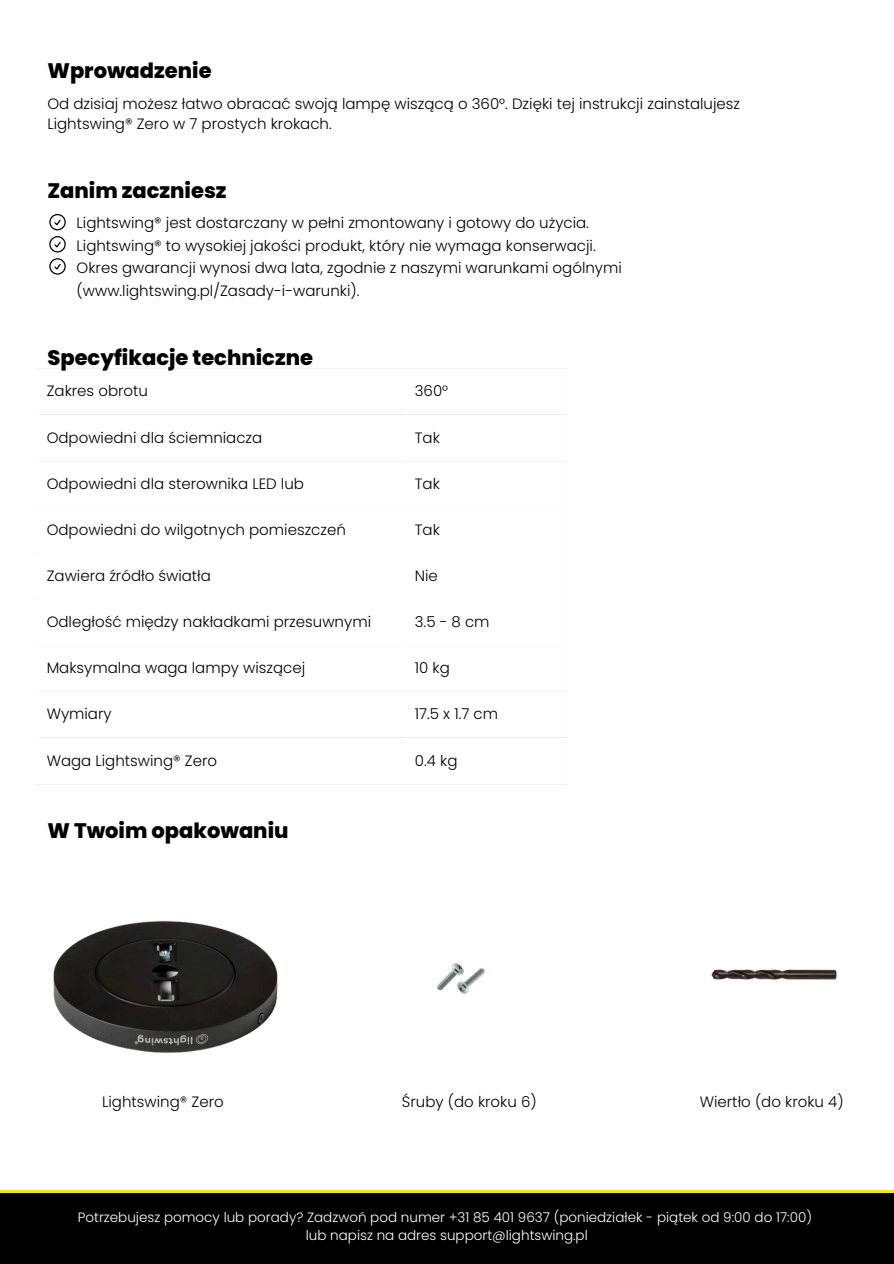
<style>
.page{position:relative;width:894px;height:1264px;background:#fff}
.page>*{position:absolute;margin:0;border:0;box-sizing:border-box;transform-origin:0 0}
.t1{font:800 21px "Poppins";color:#000}
.t2{font:300 15px/22.5px "Poppins";color:#000}
.t3{font:300 13.5px/18px "Poppins";color:#fff;text-align:center}
</style>
<div class="page">
<div style="left:0;top:1190px;width:893px;height:73px;background:#000"></div>
<svg style="left:49px;top:214px;width:17px;height:61px"></svg>
<img style="left:711px;top:969px;width:125px;height:10px">
<img style="left:437px;top:971px;width:14px;height:20px">
<img style="left:451px;top:963px;width:35px;height:31px">
<img style="left:53px;top:920px;width:225px;height:133px">
<h1 class="t1" style="left:47px;top:59px;width:166px">Wprowadzenie</h1>
<p class="t2" style="left:47px;top:93px;width:694px;line-height:20.2px">Od dzisiaj możesz łatwo obracać swoją lampę wiszącą o 360°. Dzięki tej instrukcji zainstalujesz<br>Lightswing® Zero w 7 prostych krokach.</p>
<h1 class="t1" style="left:47px;top:178px;width:181px">Zanim zaczniesz</h1>
<p class="t2" style="left:77px;top:212px;width:546px">Lightswing® jest dostarczany w pełni zmontowany i gotowy do użycia.<br>Lightswing® to wysokiej jakości produkt, który nie wymaga konserwacji.<br>Okres gwarancji wynosi dwa lata, zgodnie z naszymi warunkami ogólnymi (www.lightswing.pl/Zasady-i-warunki).</p>
<h1 class="t1" style="left:47px;top:345px;width:267px">Specyfikacje techniczne</h1>
<p class="t2" style="left:47px;top:380px;width:103px">Zakres obrotu</p>
<p class="t2" style="left:415px;top:380px;width:35px">360°</p>
<p class="t2" style="left:47px;top:426px;width:217px">Odpowiedni dla ściemniacza</p>
<p class="t2" style="left:415px;top:426px;width:27px">Tak</p>
<p class="t2" style="left:47px;top:472px;width:259px">Odpowiedni dla sterownika LED lub</p>
<p class="t2" style="left:415px;top:472px;width:27px">Tak</p>
<p class="t2" style="left:47px;top:518px;width:301px">Odpowiedni do wilgotnych pomieszczeń</p>
<p class="t2" style="left:415px;top:518px;width:27px">Tak</p>
<p class="t2" style="left:47px;top:564px;width:166px">Zawiera źródło światła</p>
<p class="t2" style="left:415px;top:564px;width:25px">Nie</p>
<p class="t2" style="left:47px;top:610px;width:326px">Odległość między nakładkami przesuwnymi</p>
<p class="t2" style="left:415px;top:610px;width:76px">3.5 - 8 cm</p>
<p class="t2" style="left:47px;top:657px;width:260px">Maksymalna waga lampy wiszącej</p>
<p class="t2" style="left:415px;top:657px;width:37px">10 kg</p>
<p class="t2" style="left:47px;top:703px;width:66px">Wymiary</p>
<p class="t2" style="left:415px;top:703px;width:85px">17.5 x 1.7 cm</p>
<p class="t2" style="left:47px;top:749px;width:172px">Waga Lightswing® Zero</p>
<p class="t2" style="left:415px;top:749px;width:44px">0.4 kg</p>
<h1 class="t1" style="left:47px;top:818px;width:242px">W Twoim opakowaniu</h1>
<p class="t2" style="left:102px;top:1090px;width:123px">Lightswing® Zero</p>
<p class="t2" style="left:402px;top:1090px;width:136px">Śruby (do kroku 6)</p>
<p class="t2" style="left:699px;top:1090px;width:145px">Wiertło (do kroku 4)</p>
<p class="t3" style="left:78px;top:1208px;width:735px">Potrzebujesz pomocy lub porady? Zadzwoń pod numer +31 85 401 9637 (poniedziałek - piątek od 9:00 do 17:00) lub napisz na adres support@lightswing.pl</p>
</div>
